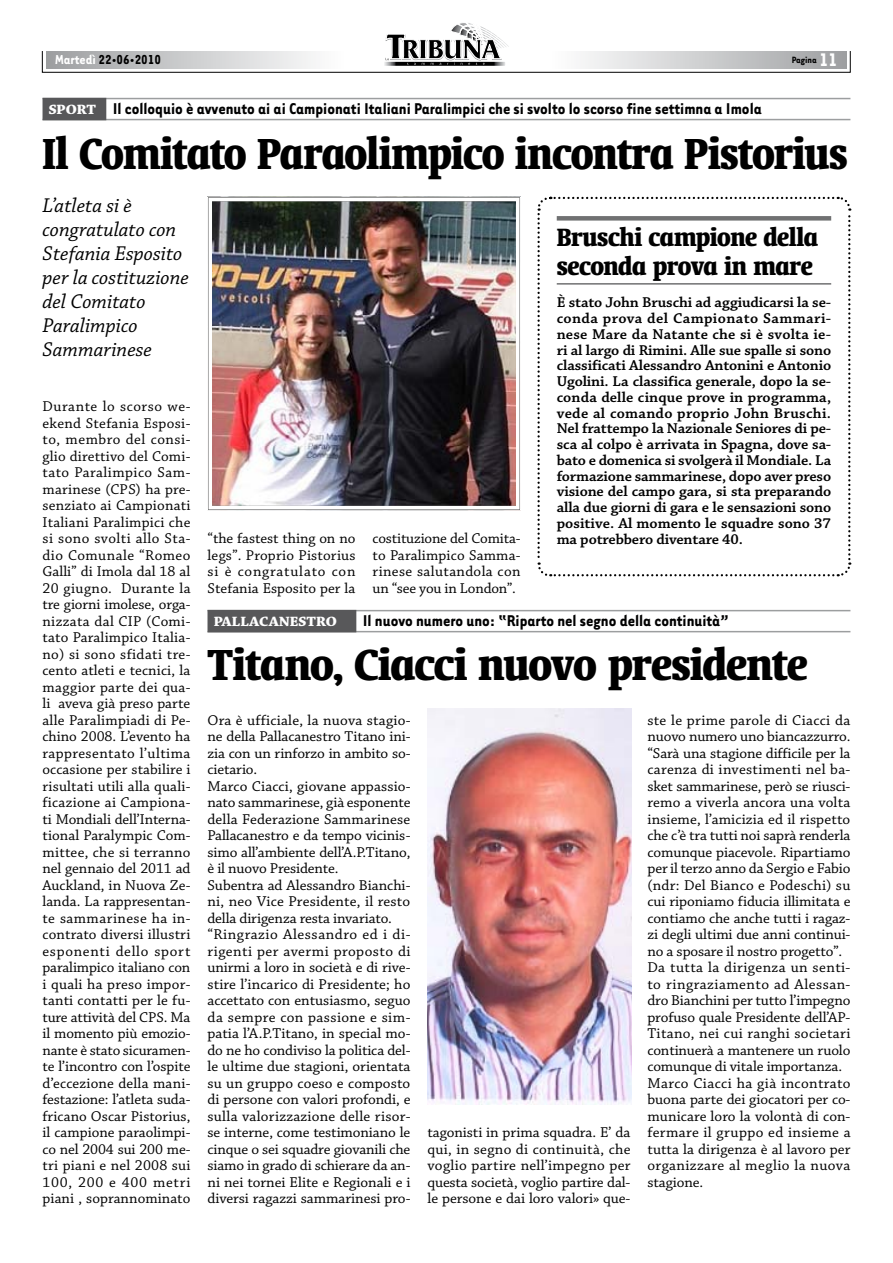
<style>
.page{position:relative;width:893px;height:1263px;background:#fff}
.page>*{position:absolute;margin:0;border:0;box-sizing:border-box;transform-origin:0 0}
.t1{font:700 condensed 49.5px "Oranda BT";letter-spacing:-.02em;color:#000;scale:.96 1}
.t2{font:700 condensed 49.5px "Oranda BT";letter-spacing:-.02em;color:#000}
.t3{font:700 condensed 28.5px/28.5px "Oranda BT";letter-spacing:-.015em;color:#000}
.t4{font:italic 21px/24px "Chaparral Pro";color:#000}
.t5{font:700 18px "Tarzana Narrow";color:#000}
.t6{font:15px/16.5px "Chaparral Pro";color:#000;text-align:justify}
.t7{font:600 15px/15.8px "Chaparral Pro";letter-spacing:-.005em;color:#000;text-align:justify;scale:1.04 1}
.t8{font:700 15px "Tarzana Narrow";color:#000}
.t9{font:14.4px "Chaparral Pro Bold Disp";letter-spacing:.005em;color:#fff;scale:1.12 1}
.t10{font:700 10.5px "Tarzana Narrow";color:#000}
.s1{color:#fff}
.s2{font-size:21px;color:#fff}
.s3{font-family:"Chaparral Pro Bold Disp";font-weight:400;font-size:14.4px;color:#fff}
</style>
<div class="page">
<div style="left:548px;top:51px;width:298px;height:17px;background:linear-gradient(to right,#fff,#9fa1a3)"></div>
<div style="left:47px;top:51px;width:297px;height:17px;background:linear-gradient(to right,#9e9fa1,#fff)"></div>
<svg style="left:384px;top:23px;width:125px;height:43px"></svg>
<hr style="left:43px;top:98px;width:807px;height:1px;background:#9c9e9f">
<hr style="left:43px;top:119px;width:807px;height:1px;background:#9c9e9f">
<div style="left:43px;top:98px;width:63px;height:22px;background:#58585a"></div>
<hr style="left:207px;top:610px;width:643px;height:1px;background:#9c9e9f">
<hr style="left:207px;top:631px;width:643px;height:1px;background:#9c9e9f">
<div style="left:207px;top:610px;width:149px;height:22px;background:#58585a"></div>
<svg style="left:537px;top:196px;width:315px;height:381px"></svg>
<img style="left:208px;top:197px;width:312px;height:313px">
<div style="left:208px;top:198px;width:312px;height:311px;border:4px solid #fff"></div>
<img style="left:428px;top:708px;width:203px;height:396px">
<p class="t8" style="left:55px;top:50px;width:107px"><span class="s1">Martedì</span> 22•06•2010</p>
<p class="t10" style="left:792px;top:53px;width:47px">Pagina <span class="s2">11</span></p>
<p class="t5" style="left:43px;top:98px;width:721px"><span class="s3">SPORT</span> Il colloquio è avvenuto ai ai Campionati Italiani Paralimpici che si svolto lo scorso fine settimna a Imola</p>
<h1 class="t1" style="left:43px;top:124px;width:840px">Il Comitato Paraolimpico incontra Pistorius</h1>
<h3 class="t4" style="left:43px;top:195px;width:148px">L’atleta si è congratulato con<br>Stefania Esposito per la costituzione del Comitato<br>Paralimpico<br>Sammarinese</h3>
<p class="t6" style="left:43px;top:399px;width:150px">Durante lo scorso we&shy;ekend Stefania Esposi&shy;to, membro del consi&shy;glio direttivo del Comi&shy;tato Paralimpico Sam&shy;marinese (CPS) ha pre&shy;senziato ai Campionati Italiani Paralimpici che si sono svolti allo Sta&shy;dio Comunale “Romeo Galli” di Imola dal 18 al 20 giugno. Durante la tre giorni imolese, orga&shy;nizzata dal CIP (Comi&shy;tato Paralimpico Italia&shy;no) si sono sfidati tre&shy;cento atleti e tecnici, la maggior parte dei qua&shy;li aveva già preso parte alle Paralimpiadi di Pe&shy;chino 2008. L’evento ha rappresentato l’ultima occasione per stabilire i risultati utili alla quali&shy;ficazione ai Campiona&shy;ti Mondiali dell’Interna&shy;tional Paralympic Com&shy;mittee, che si terranno nel gennaio del 2011 ad Auckland, in Nuova Ze&shy;landa. La rappresentan&shy;te sammarinese ha in&shy;contrato diversi illustri esponenti dello sport paralimpico italiano con i quali ha preso impor&shy;tanti contatti per le fu&shy;ture attività del CPS. Ma il momento più emozio&shy;nante è stato sicuramen&shy;te l’incontro con l’ospite d’eccezione della mani&shy;festazione: l’atleta suda&shy;fricano Oscar Pistorius, il campione paraolimpi&shy;co nel 2004 sui 200 me&shy;tri piani e nel 2008 sui 100, 200 e 400 metri piani , soprannominato</p>
<p class="t6" style="left:208px;top:531px;width:150px">“the fastest thing on no legs”. Proprio Pistorius si è congratulato con Stefania Esposito per la</p>
<p class="t6" style="left:372px;top:531px;width:149px">costituzione del Comita&shy;to Paralimpico Samma&shy;rinese salutandola con un “see you in London”.</p>
<h2 class="t3" style="left:557px;top:222px;width:263px">Bruschi campione della seconda prova in mare</h2>
<p class="t7" style="left:557px;top:295px;width:266px">È stato John Bruschi ad aggiudicarsi la se&shy;conda prova del Campionato Sammari&shy;nese Mare da Natante che si è svolta ie&shy;ri al largo di Rimini. Alle sue spalle si sono classificati Alessandro Antonini e Antonio Ugolini. La classifica generale, dopo la se&shy;conda delle cinque prove in programma, vede al comando proprio John Bruschi.<br>Nel frattempo la Nazionale Seniores di pe&shy;sca al colpo è arrivata in Spagna, dove sa&shy;bato e domenica si svolgerà il Mondiale. La formazione sammarinese, dopo aver preso visione del campo gara, si sta preparando alla due giorni di gara e le sensazioni sono positive. Al momento le squadre sono 37 ma potrebbero diventare 40.</p>
<p class="t9" style="left:207px;top:614px;width:117px">PALLACANESTRO</p>
<p class="t5" style="left:363px;top:610px;width:367px">Il nuovo numero uno: “Riparto nel segno della continuità”</p>
<h1 class="t2" style="left:207px;top:635px;width:602px">Titano, Ciacci nuovo presidente</h1>
<p class="t6" style="left:207px;top:712px;width:205px;text-align:left">Ora è ufficiale, la nuova stagio&shy;ne della Pallacanestro Titano ini&shy;zia con un rinforzo in ambito so&shy;cietario.<br>Marco Ciacci, giovane appassio&shy;nato sammarinese, già esponente della Federazione Sammarinese<br>Pallacanestro e da tempo vicinis&shy;simo all’ambiente dell’A.P.Titano, è il nuovo Presidente.<br>Subentra ad Alessandro Bianchi&shy;ni, neo Vice Presidente, il resto della dirigenza resta invariato. “Ringrazio Alessandro ed i di&shy;rigenti per avermi proposto di unirmi a loro in società e di rive&shy;stire l’incarico di Presidente; ho accettato con entusiasmo, seguo da sempre con passione e sim&shy;patia l’A.P.Titano, in special mo&shy;do ne ho condiviso la politica del&shy;le ultime due stagioni, orientata su un gruppo coeso e composto di persone con valori profondi, e sulla valorizzazione delle risor&shy;se interne, come testimoniano le cinque o sei squadre giovanili che siamo in grado di schierare da an&shy;ni nei tornei Elite e Regionali e i diversi ragazzi sammarinesi pro-</p>
<p class="t6" style="left:427px;top:1125px;width:205px">tagonisti in prima squadra. E’ da qui, in segno di continuità, che voglio partire nell’impegno per questa società, voglio partire dal&shy;le persone e dai loro valori» que-</p>
<p class="t6" style="left:647px;top:712px;width:205px;text-align:left">ste le prime parole di Ciacci da nuovo numero uno biancazzurro. “Sarà una stagione difficile per la carenza di investimenti nel ba&shy;sket sammarinese, però se riusci&shy;remo a viverla ancora una volta insieme, l’amicizia ed il rispetto che c’è tra tutti noi saprà renderla comunque piacevole. Ripartiamo per il terzo anno da Sergio e Fabio (ndr: Del Bianco e Podeschi) su cui riponiamo fiducia illimitata e contiamo che anche tutti i ragaz&shy;zi degli ultimi due anni continui&shy;no a sposare il nostro progetto”.<br>Da tutta la dirigenza un senti&shy;to ringraziamento ad Alessan&shy;dro Bianchini per tutto l’impegno profuso quale Presidente dell’AP-<br>Titano, nei cui ranghi societari continuerà a mantenere un ruolo comunque di vitale importanza.<br>Marco Ciacci ha già incontrato buona parte dei giocatori per co&shy;municare loro la volontà di con&shy;fermare il gruppo ed insieme a tutta la dirigenza è al lavoro per organizzare al meglio la nuova stagione.</p>
</div>
